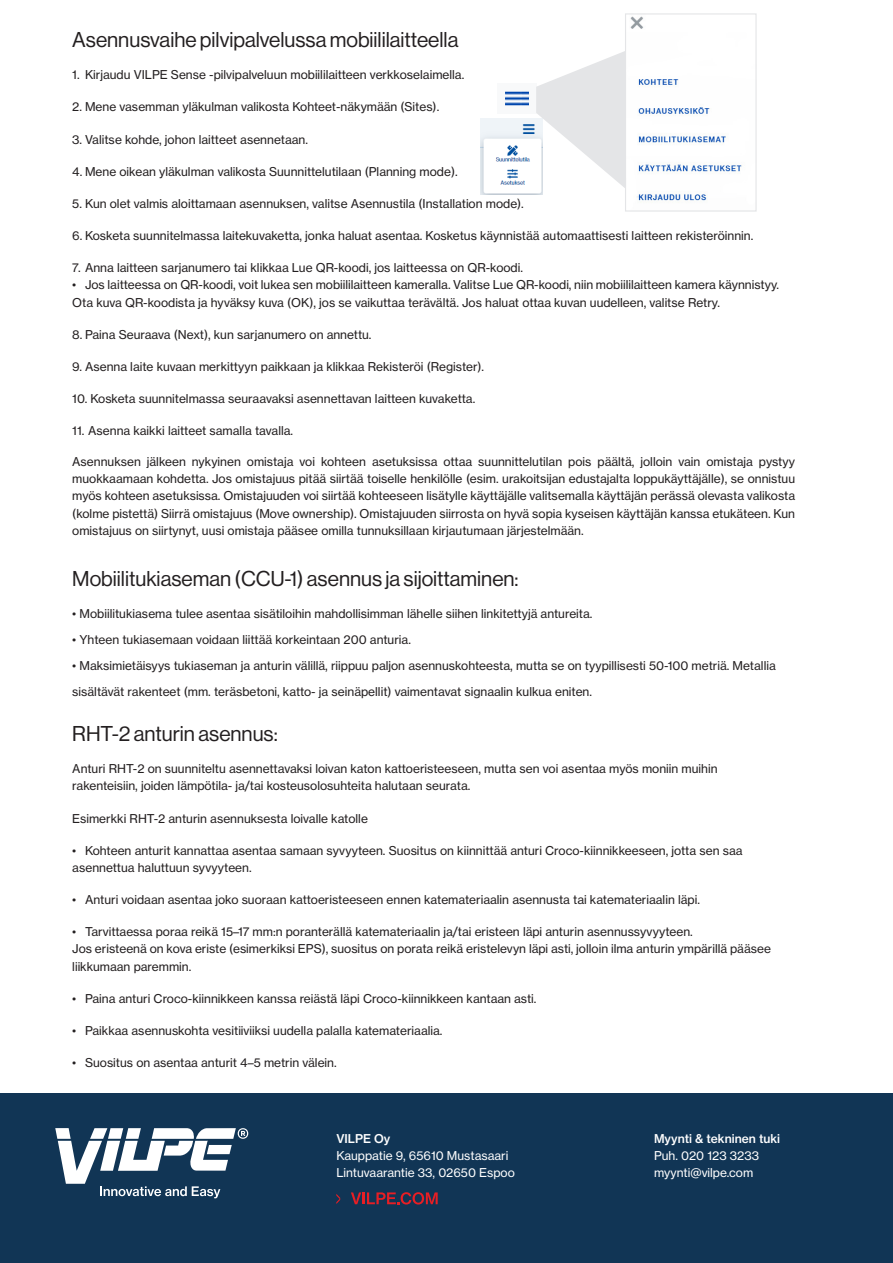
<style>
.page{position:relative;width:893px;height:1263px;background:#fff}
.page>*{position:absolute;margin:0;border:0;box-sizing:border-box;transform-origin:0 0}
.Otsikko_2{font:21px "N Haas Grotesk DS Pro 55 Rg";color:#231f20}
.Leipäteksti{font:12px/17.2px "N Haas Grotesk TX Pro 55 Rg";color:#231f20}
.Leipäteksti-2{font:12px "N Haas Grotesk TX Pro 55 Rg";color:#fff}
.Leipäteksti-3{font:12px "N Haas Grotesk TX Pro 65 Md";color:#fff}
</style>
<div class="page">
<div style="left:0;top:1094px;width:893px;height:169px;background:#113555"></div>
<img style="left:505px;top:91px;width:24px;height:15px">
<img style="left:481px;top:119px;width:62px;height:75px">
<svg style="left:55px;top:1128px;width:193px;height:70px"></svg>
<svg style="left:351px;top:1192px;width:87px;height:12px"></svg>
<svg style="left:336px;top:1194px;width:4px;height:10px"></svg>
<svg style="left:536px;top:51px;width:89px;height:137px"></svg>
<img style="left:630px;top:16px;width:112px;height:187px">
<div style="left:625px;top:13px;width:132px;height:199px;border:1px solid #e4e5e7"></div>
<p class="Otsikko_2" style="left:72px;top:28px;width:388px">Asennusvaihe pilvipalvelussa mobiililaitteella</p>
<p class="Leipäteksti" style="left:72px;top:66px;width:393px">1. Kirjaudu VILPE Sense -pilvipalveluun mobiililaitteen verkkoselaimella.</p>
<p class="Leipäteksti" style="left:72px;top:98px;width:368px">2. Mene vasemman yläkulman valikosta Kohteet-näkymään (Sites).</p>
<p class="Leipäteksti" style="left:72px;top:130px;width:237px">3. Valitse kohde, johon laitteet asennetaan.</p>
<p class="Leipäteksti" style="left:72px;top:163px;width:387px">4. Mene oikean yläkulman valikosta Suunnittelutilaan (Planning mode).</p>
<p class="Leipäteksti" style="left:72px;top:195px;width:453px">5. Kun olet valmis aloittamaan asennuksen, valitse Asennustila (Installation mode).</p>
<p class="Leipäteksti" style="left:72px;top:227px;width:682px">6. Kosketa suunnitelmassa laitekuvaketta, jonka haluat asentaa. Kosketus käynnistää automaattisesti laitteen rekisteröinnin.</p>
<p class="Leipäteksti" style="left:72px;top:259px;width:452px">7. Anna laitteen sarjanumero tai klikkaa Lue QR-koodi, jos laitteessa on QR-koodi.</p>
<p class="Leipäteksti" style="left:72px;top:276px;width:708px">• Jos laitteessa on QR-koodi, voit lukea sen mobiililaitteen kameralla. Valitse Lue QR-koodi, niin mobiililaitteen kamera käynnistyy.<br>Ota kuva QR-koodista ja hyväksy kuva (OK), jos se vaikuttaa terävältä. Jos haluat ottaa kuvan uudelleen, valitse Retry.</p>
<p class="Leipäteksti" style="left:72px;top:326px;width:301px">8. Paina Seuraava (Next), kun sarjanumero on annettu.</p>
<p class="Leipäteksti" style="left:72px;top:358px;width:413px">9. Asenna laite kuvaan merkittyyn paikkaan ja klikkaa Rekisteröi (Register).</p>
<p class="Leipäteksti" style="left:72px;top:390px;width:404px">10. Kosketa suunnitelmassa seuraavaksi asennettavan laitteen kuvaketta.</p>
<p class="Leipäteksti" style="left:72px;top:422px;width:222px">11. Asenna kaikki laitteet samalla tavalla.</p>
<p class="Leipäteksti" style="left:72px;top:453px;width:724px;text-align:justify">Asennuksen jälkeen nykyinen omistaja voi kohteen asetuksissa ottaa suunnittelutilan pois päältä, jolloin vain omistaja pystyy muokkaamaan kohdetta. Jos omistajuus pitää siirtää toiselle henkilölle (esim. urakoitsijan edustajalta loppukäyttäjälle), se onnistuu myös kohteen asetuksissa. Omistajuuden voi siirtää kohteeseen lisätylle käyttäjälle valitsemalla käyttäjän perässä olevasta valikosta (kolme pistettä) Siirrä omistajuus (Move ownership). Omistajuuden siirrosta on hyvä sopia kyseisen käyttäjän kanssa etukäteen. Kun omistajuus on siirtynyt, uusi omistaja pääsee omilla tunnuksillaan kirjautumaan järjestelmään.</p>
<p class="Otsikko_2" style="left:72px;top:567px;width:448px">Mobiilitukiaseman (CCU-1) asennus ja sijoittaminen:</p>
<p class="Leipäteksti" style="left:72px;top:605px;width:522px">• Mobiilitukiasema tulee asentaa sisätiloihin mahdollisimman lähelle siihen linkitettyjä antureita.</p>
<p class="Leipäteksti" style="left:72px;top:631px;width:340px">• Yhteen tukiasemaan voidaan liittää korkeintaan 200 anturia.</p>
<p class="Leipäteksti" style="left:72px;top:657px;width:705px">• Maksimietäisyys tukiaseman ja anturin välillä, riippuu paljon asennuskohteesta, mutta se on tyypillisesti 50-100 metriä. Metallia</p>
<p class="Leipäteksti" style="left:72px;top:682px;width:521px">sisältävät rakenteet (mm. teräsbetoni, katto- ja seinäpellit) vaimentavat signaalin kulkua eniten.</p>
<p class="Otsikko_2" style="left:72px;top:722px;width:207px">RHT-2 anturin asennus:</p>
<p class="Leipäteksti" style="left:72px;top:760px;width:647px">Anturi RHT-2 on suunniteltu asennettavaksi loivan katon kattoeristeeseen, mutta sen voi asentaa myös moniin muihin</p>
<p class="Leipäteksti" style="left:72px;top:777px;width:400px">rakenteisiin, joiden lämpötila- ja/tai kosteusolosuhteita halutaan seurata.</p>
<p class="Leipäteksti" style="left:72px;top:809px;width:297px">Esimerkki RHT-2 anturin asennuksesta loivalle katolle</p>
<p class="Leipäteksti" style="left:72px;top:842px;width:672px">• Kohteen anturit kannattaa asentaa samaan syvyyteen. Suositus on kiinnittää anturi Croco-kiinnikkeeseen, jotta sen saa</p>
<p class="Leipäteksti" style="left:72px;top:859px;width:181px">asennettua haluttuun syvyyteen.</p>
<p class="Leipäteksti" style="left:72px;top:891px;width:629px">• Anturi voidaan asentaa joko suoraan kattoeristeeseen ennen katemateriaalin asennusta tai katemateriaalin läpi.</p>
<p class="Leipäteksti" style="left:72px;top:923px;width:622px">• Tarvittaessa poraa reikä 15–17 mm:n poranterällä katemateriaalin ja/tai eristeen läpi anturin asennussyvyyteen.</p>
<p class="Leipäteksti" style="left:72px;top:940px;width:700px">Jos eristeenä on kova eriste (esimerkiksi EPS), suositus on porata reikä eristelevyn läpi asti, jolloin ilma anturin ympärillä pääsee liikkumaan paremmin.</p>
<p class="Leipäteksti" style="left:72px;top:990px;width:466px">• Paina anturi Croco-kiinnikkeen kanssa reiästä läpi Croco-kiinnikkeen kantaan asti.</p>
<p class="Leipäteksti" style="left:72px;top:1022px;width:372px">• Paikkaa asennuskohta vesitiiviiksi uudella palalla katemateriaalia.</p>
<p class="Leipäteksti" style="left:72px;top:1054px;width:266px">• Suositus on asentaa anturit 4–5 metrin välein.</p>
<p class="Leipäteksti-3" style="left:336px;top:1131px;width:55px">VILPE Oy</p>
<p class="Leipäteksti-2" style="left:336px;top:1148px;width:174px">Kauppatie 9, 65610 Mustasaari</p>
<p class="Leipäteksti-2" style="left:336px;top:1165px;width:180px">Lintuvaarantie 33, 02650 Espoo</p>
<p class="Leipäteksti-3" style="left:654px;top:1131px;width:128px">Myynti &amp; tekninen tuki</p>
<p class="Leipäteksti-2" style="left:654px;top:1148px;width:107px">Puh. 020 123 3233</p>
<p class="Leipäteksti-2" style="left:654px;top:1165px;width:101px">myynti@vilpe.com</p>
</div>
